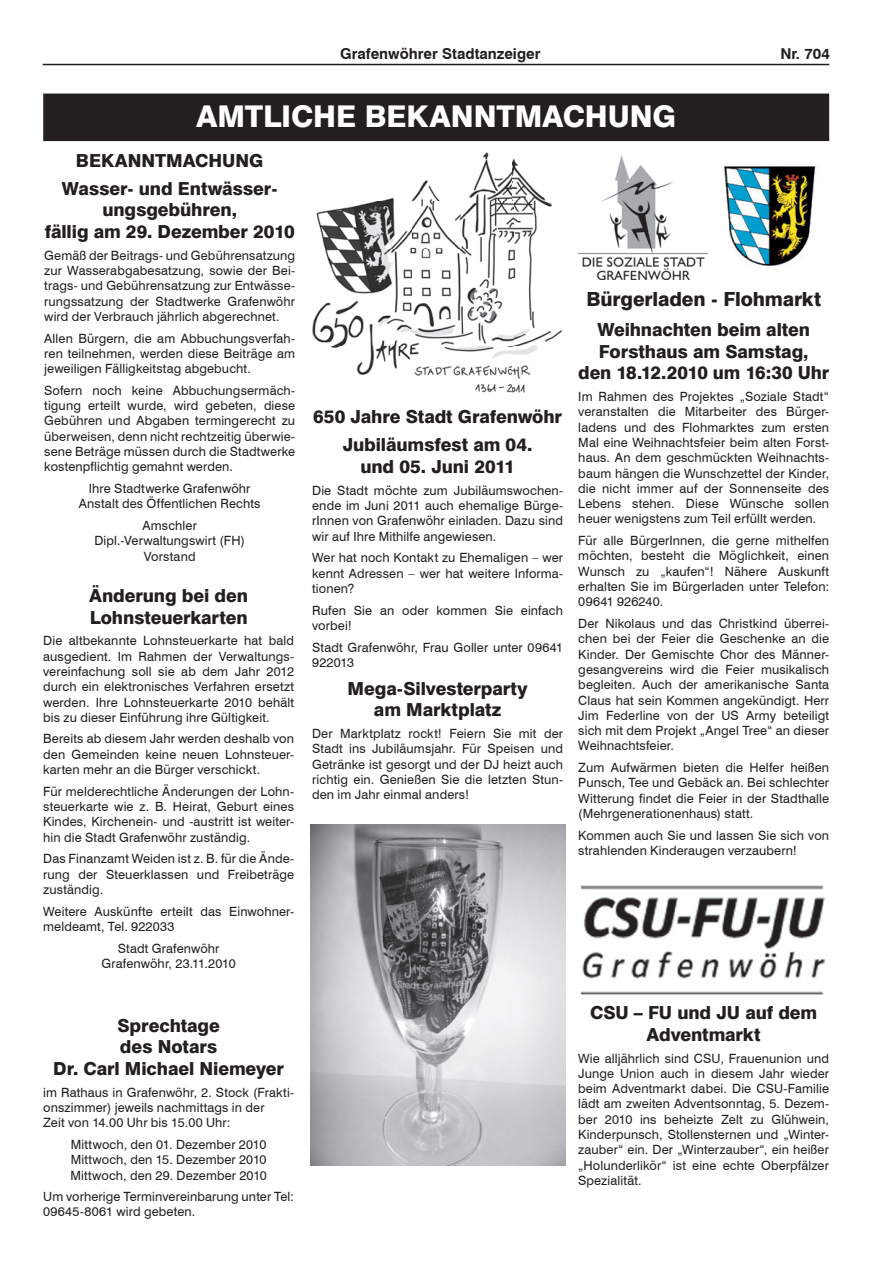
<style>
.page{position:relative;width:893px;height:1263px;background:#fff}
.page>*{position:absolute;margin:0;border:0;box-sizing:border-box;transform-origin:0 0}
.t1{font:800 30px "Swiss 721 BT";letter-spacing:-.005em;color:#fff}
.t2{font:800 19.5px "Swiss 721 BT";letter-spacing:-.005em;color:#231f20}
.t3{font:800 18px/21.6px "Swiss 721 BT";letter-spacing:-.005em;color:#231f20;text-align:center}
.t4{font:700 15px "Swiss 721 BT";color:#231f20}
.t5{font:12.75px/15.3px "Swiss 721 BT";letter-spacing:.01em;color:#231f20;text-align:justify}
</style>
<div class="page">
<hr style="left:43px;top:64px;width:786px;height:1px;background:#231f20">
<div style="left:44px;top:94px;width:784px;height:46px;background:#231f20"></div>
<div style="left:43px;top:94px;width:786px;height:47px;border:2px solid #231f20"></div>
<img style="left:312px;top:153px;width:251px;height:240px">
<img style="left:310px;top:825px;width:256px;height:340px">
<img style="left:578px;top:156px;width:129px;height:123px">
<img style="left:723px;top:166px;width:93px;height:100px">
<img style="left:581px;top:885px;width:245px;height:110px">
<p class="t4" style="left:340px;top:45px;width:202px">Grafenwöhrer Stadtanzeiger</p>
<p class="t4" style="left:780px;top:45px;width:51px">Nr. 704</p>
<h1 class="t1" style="left:196px;top:98px;width:482px">AMTLICHE BEKANNTMACHUNG</h1>
<h3 class="t3" style="left:62px;top:146px;width:217px;line-height:27.9px">BEKANNTMACHUNG<br>Wasser- und Entwässer-</h3>
<h3 class="t3" style="left:45px;top:199px;width:251px">ungsgebühren,<br>fällig am 29. Dezember 2010</h3>
<p class="t5" style="left:44px;top:247px;width:252px">Gemäß der Beitrags- und Gebührensatzung zur Wasserabgabesatzung, sowie der Bei&shy;trags- und Gebührensatzung zur Entwässe&shy;rungssatzung der Stadtwerke Grafenwöhr wird der Verbrauch jährlich abgerechnet.</p>
<p class="t5" style="left:44px;top:330px;width:252px">Allen Bürgern, die am Abbuchungsverfah&shy;ren teilnehmen, werden diese Beiträge am jeweiligen Fälligkeitstag abgebucht.</p>
<p class="t5" style="left:44px;top:382px;width:252px">Sofern noch keine Abbuchungsermäch&shy;tigung erteilt wurde, wird gebeten, diese Gebühren und Abgaben termingerecht zu überweisen, denn nicht rechtzeitig überwie&shy;sene Beträge müssen durch die Stadtwerke kostenpflichtig gemahnt werden.</p>
<p class="t5" style="left:79px;top:481px;width:183px;text-align:center">Ihre Stadtwerke Grafenwöhr<br>Anstalt des Öffentlichen Rechts</p>
<p class="t5" style="left:94px;top:518px;width:152px;text-align:center">Amschler<br>Dipl.-Verwaltungswirt (FH)<br>Vorstand</p>
<h3 class="t3" style="left:89px;top:585px;width:160px;text-align:left">Änderung bei den<br>Lohnsteuerkarten</h3>
<p class="t5" style="left:43px;top:633px;width:252px">Die altbekannte Lohnsteuerkarte hat bald ausgedient. Im Rahmen der Verwaltungs&shy;vereinfachung soll sie ab dem Jahr 2012 durch ein elektronisches Verfahren ersetzt werden. Ihre Lohnsteuerkarte 2010 behält bis zu dieser Einführung ihre Gültigkeit.</p>
<p class="t5" style="left:43px;top:731px;width:252px">Bereits ab diesem Jahr werden deshalb von den Gemeinden keine neuen Lohnsteuer&shy;karten mehr an die Bürger verschickt.</p>
<p class="t5" style="left:43px;top:783px;width:252px">Für melderechtliche Änderungen der Lohn&shy;steuerkarte wie z. B. Heirat, Geburt eines Kindes, Kirchenein- und -austritt ist weiter&shy;hin die Stadt Grafenwöhr zuständig.</p>
<p class="t5" style="left:43px;top:851px;width:252px">Das Finanzamt Weiden ist z. B. für die Ände&shy;rung der Steuerklassen und Freibeträge zuständig.</p>
<p class="t5" style="left:43px;top:903px;width:252px">Weitere Auskünfte erteilt das Einwohner&shy;meldeamt, Tel. 922033</p>
<p class="t5" style="left:102px;top:940px;width:136px;text-align:center">Stadt Grafenwöhr<br>Grafenwöhr, 23.11.2010</p>
<h3 class="t3" style="left:53px;top:1014px;width:232px">Sprechtage<br>des Notars<br>Dr. Carl Michael Niemeyer</h3>
<p class="t5" style="left:43px;top:1084px;width:252px;text-align:left">im Rathaus in Grafenwöhr, 2. Stock (Frakti&shy;onszimmer) jeweils nachmittags in der<br>Zeit von 14.00 Uhr bis 15.00 Uhr:</p>
<p class="t5" style="left:70px;top:1136px;width:198px">Mittwoch, den 01. Dezember 2010<br>Mittwoch, den 15. Dezember 2010<br>Mittwoch, den 29. Dezember 2010</p>
<p class="t5" style="left:43px;top:1189px;width:252px">Um vorherige Terminvereinbarung unter Tel:<br>09645-8061 wird gebeten.</p>
<h3 class="t3" style="left:313px;top:403px;width:250px;line-height:27.9px">650 Jahre Stadt Grafenwöhr<br>Jubiläumsfest am 04.</h3>
<h3 class="t3" style="left:360px;top:456px;width:156px">und 05. Juni 2011</h3>
<p class="t5" style="left:312px;top:482px;width:252px">Die Stadt möchte zum Jubiläumswochen&shy;ende im Juni 2011 auch ehemalige Bürge&shy;rInnen von Grafenwöhr einladen. Dazu sind wir auf Ihre Mithilfe angewiesen.</p>
<p class="t5" style="left:312px;top:550px;width:252px">Wer hat noch Kontakt zu Ehemaligen – wer kennt Adressen – wer hat weitere Informa&shy;tionen?</p>
<p class="t5" style="left:312px;top:602px;width:252px">Rufen Sie an oder kommen Sie einfach vorbei!</p>
<p class="t5" style="left:312px;top:639px;width:252px">Stadt Grafenwöhr, Frau Goller unter 09641<br>922013</p>
<h3 class="t3" style="left:348px;top:677px;width:181px">Mega-Silvesterparty am Marktplatz</h3>
<p class="t5" style="left:312px;top:726px;width:252px">Der Marktplatz rockt! Feiern Sie mit der Stadt ins Jubiläumsjahr. Für Speisen und Getränke ist gesorgt und der DJ heizt auch richtig ein. Genießen Sie die letzten Stun&shy;den im Jahr einmal anders!</p>
<h2 class="t2" style="left:586px;top:287px;width:236px">Bürgerladen - Flohmarkt</h2>
<h3 class="t3" style="left:578px;top:319px;width:252px">Weihnachten beim alten<br>Forsthaus am Samstag,<br>den 18.12.2010 um 16:30 Uhr</h3>
<p class="t5" style="left:578px;top:389px;width:252px">Im Rahmen des Projektes „Soziale Stadt“ veranstalten die Mitarbeiter des Bürger&shy;ladens und des Flohmarktes zum ersten Mal eine Weihnachtsfeier beim alten Forst&shy;haus. An dem geschmückten Weihnachts&shy;baum hängen die Wunschzettel der Kinder, die nicht immer auf der Sonnenseite des Lebens stehen. Diese Wünsche sollen heuer wenigstens zum Teil erfüllt werden.</p>
<p class="t5" style="left:578px;top:533px;width:252px">Für alle BürgerInnen, die gerne mithelfen möchten, besteht die Möglichkeit, einen Wunsch zu „kaufen“! Nähere Auskunft erhalten Sie im Bürgerladen unter Telefon:<br>09641 926240.</p>
<p class="t5" style="left:578px;top:616px;width:252px">Der Nikolaus und das Christkind überrei&shy;chen bei der Feier die Geschenke an die Kinder. Der Gemischte Chor des Männer&shy;gesangvereins wird die Feier musikalisch begleiten. Auch der amerikanische Santa Claus hat sein Kommen angekündigt. Herr Jim Federline von der US Army beteiligt sich mit dem Projekt „Angel Tree“ an dieser Weihnachtsfeier.</p>
<p class="t5" style="left:578px;top:760px;width:252px">Zum Aufwärmen bieten die Helfer heißen Punsch, Tee und Gebäck an. Bei schlechter Witterung findet die Feier in der Stadthalle (Mehrgenerationenhaus) statt.</p>
<p class="t5" style="left:578px;top:827px;width:252px">Kommen auch Sie und lassen Sie sich von strahlenden Kinderaugen verzaubern!</p>
<h3 class="t3" style="left:590px;top:1002px;width:229px">CSU – FU und JU auf dem<br>Adventmarkt</h3>
<p class="t5" style="left:578px;top:1050px;width:252px">Wie alljährlich sind CSU, Frauenunion und Junge Union auch in diesem Jahr wieder beim Adventmarkt dabei. Die CSU-Familie lädt am zweiten Adventsonntag, 5. Dezem&shy;ber 2010 ins beheizte Zelt zu Glühwein, Kinderpunsch, Stollensternen und „Winter&shy;zauber“ ein. Der „Winterzauber“, ein heißer „Holunderlikör“ ist eine echte Oberpfälzer Spezialität.</p>
</div>
